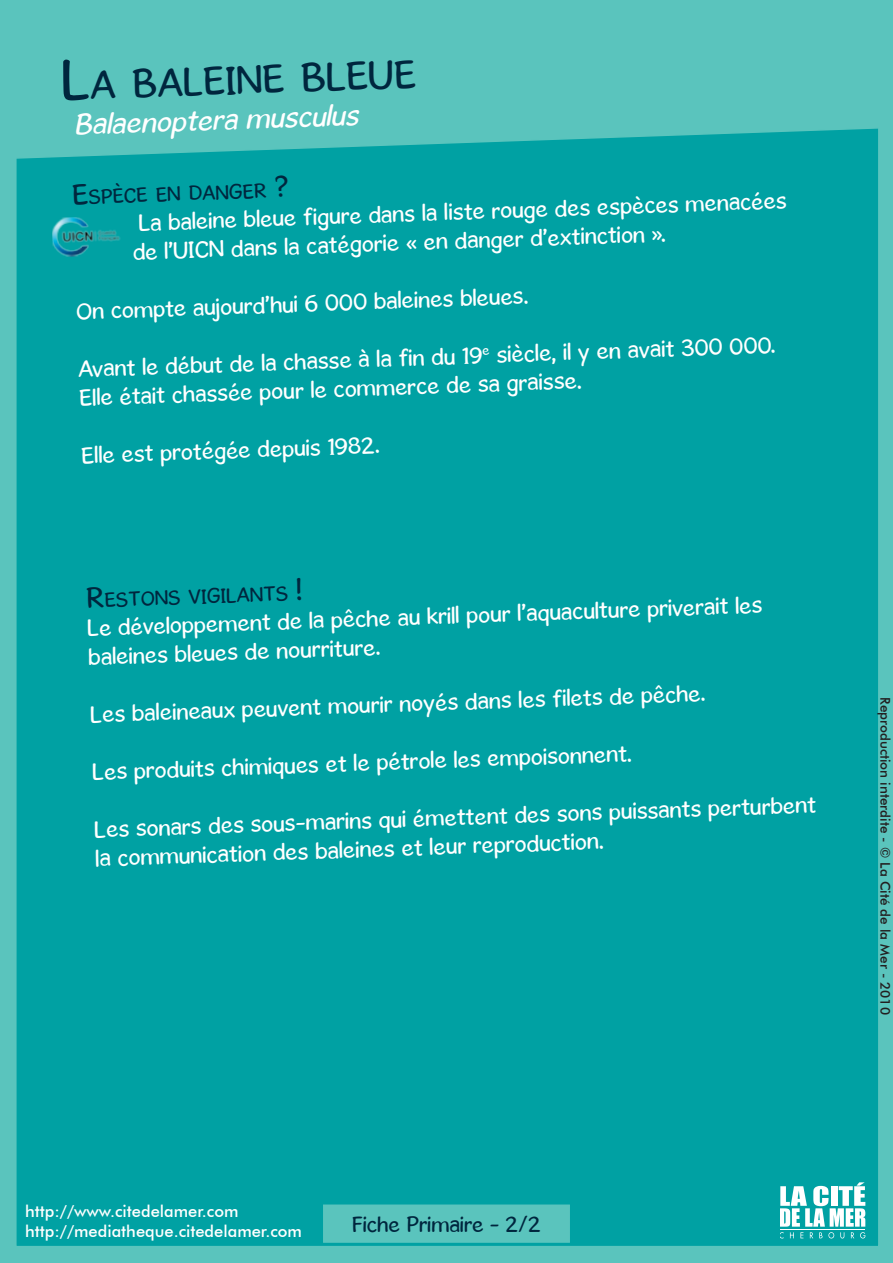
<style>
.page{position:relative;width:893px;height:1263px;background:#fff}
.page>*{position:absolute;margin:0;border:0;box-sizing:border-box;transform-origin:0 0}
.t1{font:40.95px "Gosmick Sans";color:#00263e}
.t2{font:italic 30px "Gosmick Sans";color:#fff}
.t3{font:24px/28.8px "Gosmick Sans";color:#fff}
.t4{font:22.5px "Gosmick Sans";color:#00263e}
.t5{font:21px "Gosmick Sans";color:#00263e}
.t6{font:500 16.5px/19.8px "Futura BT";color:#fff}
.t7{font:500 13.5px "Futura BT";color:#231f20}
.s1{font-size:58.5px}
.s2{font-size:30px}
</style>
<div class="page">
<div style="left:0;top:161px;width:893px;height:1102px;background:#00a1a3"></div>
<svg style="left:0;top:0;width:893px;height:161px;background:#50c0ba"></svg>
<svg style="left:780px;top:1182px;width:85px;height:44px"></svg>
<hr style="left:780px;top:1229px;width:85px;height:1px;background:#fff">
<svg style="left:780px;top:1232px;width:4px;height:6px"></svg>
<svg style="left:790px;top:1232px;width:4px;height:6px"></svg>
<svg style="left:800px;top:1232px;width:3px;height:6px"></svg>
<svg style="left:810px;top:1232px;width:3px;height:6px"></svg>
<svg style="left:819px;top:1232px;width:3px;height:6px"></svg>
<svg style="left:828px;top:1232px;width:6px;height:6px"></svg>
<svg style="left:840px;top:1232px;width:4px;height:6px"></svg>
<svg style="left:851px;top:1232px;width:3px;height:6px"></svg>
<svg style="left:860px;top:1232px;width:5px;height:6px"></svg>
<img style="left:52px;top:216px;width:70px;height:41px">
<div style="left:323px;top:1204px;width:247px;height:39px;background:#5ac4bd;border:2px solid #5ac4bd"></div>
<h1 class="t1" style="left:60px;top:61px;width:356px;rotate:-2deg"><span class="s1">L</span>a baleine bleue</h1>
<p class="t2" style="left:73px;top:106px;width:286px;rotate:-2deg">Balaenoptera musculus</p>
<p class="t5" style="left:72px;top:184px;width:218px;rotate:-2deg"><span class="s2">E</span>spèce en danger <span class="s2">?</span></p>
<p class="t3" style="left:131px;top:209px;width:657px;rotate:-2deg">La baleine bleue figure dans la liste rouge des espèces menacées de l’UICN dans la catégorie « en danger d’extinction ».</p>
<p class="t3" style="left:76px;top:297px;width:454px;rotate:-2deg">On compte aujourd’hui 6 000 baleines bleues.</p>
<p class="t3" style="left:78px;top:355px;width:699px;rotate:-2deg">Avant le début de la chasse à la fin du 19<sup>e</sup> siècle, il y en avait 300 000.<br>Elle était chassée pour le commerce de sa graisse.</p>
<p class="t3" style="left:81px;top:441px;width:300px;rotate:-2deg">Elle est protégée depuis 1982.</p>
<p class="t5" style="left:86px;top:587px;width:217px;rotate:-2deg"><span class="s2">R</span>estons vigilants <span class="s2">!</span></p>
<p class="t3" style="left:87px;top:614px;width:677px;rotate:-2deg">Le développement de la pêche au krill pour l’aquaculture priverait les baleines bleues de nourriture.</p>
<p class="t3" style="left:90px;top:700px;width:617px;rotate:-2deg">Les baleineaux peuvent mourir noyés dans les filets de pêche.</p>
<p class="t3" style="left:92px;top:757px;width:541px;rotate:-2deg">Les produits chimiques et le pétrole les empoisonnent.</p>
<p class="t3" style="left:94px;top:815px;width:724px;rotate:-2deg">Les sonars des sous-marins qui émettent des sons puissants perturbent la communication des baleines et leur reproduction.</p>
<p class="t7" style="left:894px;top:697px;width:319px;rotate:90deg">Reproduction interdite - © La Cité de la Mer - 2010</p>
<p class="t6" style="left:25px;top:1201px;width:278px">http://www.citedelamer.com http://mediatheque.citedelamer.com</p>
<p class="t4" style="left:352px;top:1211px;width:190px">Fiche Primaire - 2/2</p>
</div>
